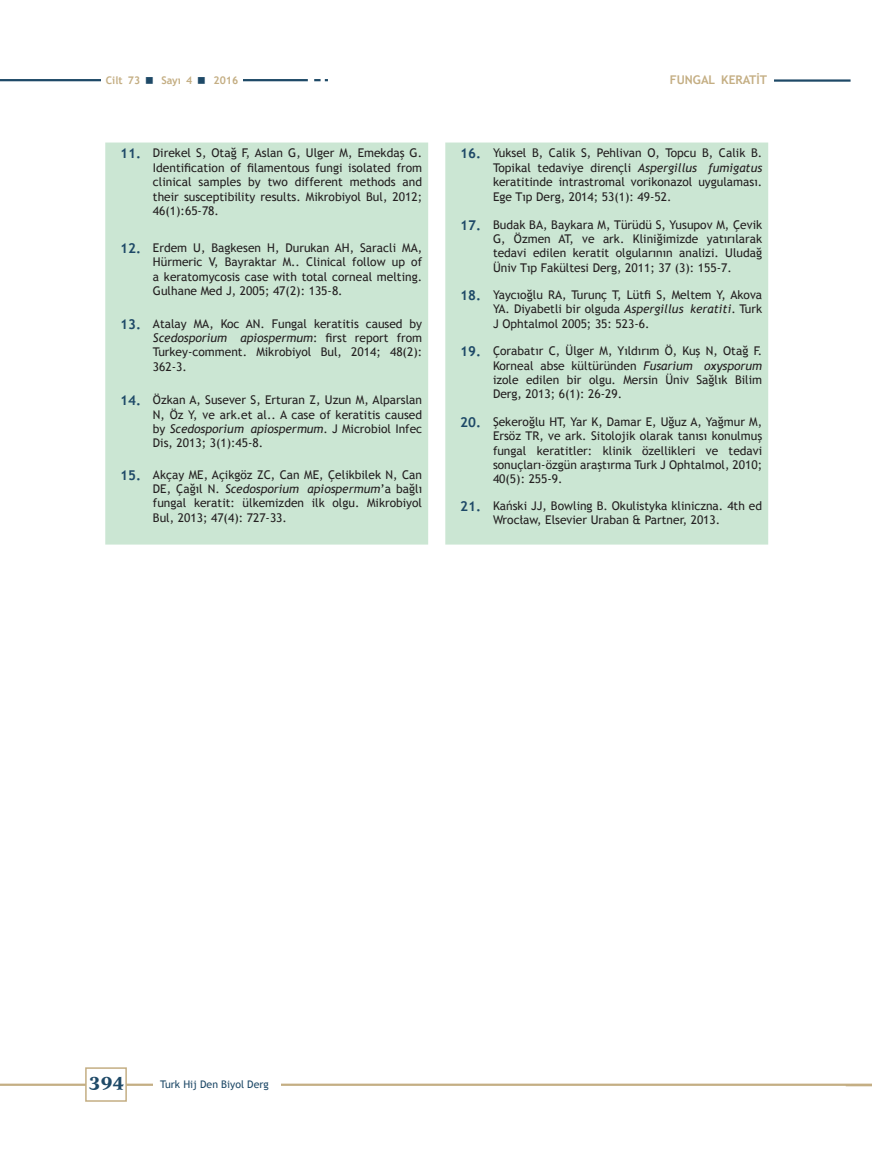
<style>
.page{position:relative;width:872px;height:1170px;background:#fff}
.page>*{position:absolute;margin:0;border:0;box-sizing:border-box;transform-origin:0 0}
.t1{font:900 18px "Arrus BT";color:#1e4967}
.metin{font:700 13.5px "Trebuchet MS";color:#1e4967}
.metin-2{font:12px/14.4px "Trebuchet MS";color:#231f20;text-align:justify}
.metin-3{font:700 12px "Trebuchet MS";color:#c4ae83}
.t2{font:10.5px "Trebuchet MS";color:#1e4967}
.t3{font:700 10.5px "Trebuchet MS";color:#c4ae83}
.s1{font-style:italic}
</style>
<div class="page">
<hr style="left:0;top:79px;width:328px;height:2px;background:#1e4967">
<hr style="left:0;top:1083px;width:850px;height:2px;background:#c4ae83">
<div style="left:85px;top:1067px;width:42px;height:34px;background:#fff;border:2px solid #c4ae83"></div>
<div style="left:153px;top:1077px;width:128px;height:14px;background:#fff"></div>
<div style="left:101px;top:75px;width:141px;height:13px;background:#fff"></div>
<svg style="left:308px;top:79px;width:6px;height:2px"></svg>
<svg style="left:320px;top:79px;width:5px;height:3px"></svg>
<hr style="left:774px;top:79px;width:76px;height:3px;background:#1e4967">
<hr style="left:845px;top:1083px;width:27px;height:3px;background:#c4ae83">
<div style="left:105px;top:142px;width:323px;height:402px;background:#cbe6d3"></div>
<div style="left:445px;top:142px;width:323px;height:402px;background:#cbe6d3"></div>
<p class="t3" style="left:106px;top:74px;width:36px">Cilt 73</p>
<p class="t3" style="left:161px;top:74px;width:33px">Sayı 4</p>
<p class="t3" style="left:214px;top:74px;width:26px">2016</p>
<p class="metin-3" style="left:670px;top:72px;width:99px">FUNGAL KERATİT</p>
<p class="metin" style="left:120px;top:145px;width:22px">11.</p>
<p class="metin-2" style="left:153px;top:146px;width:271px">Direkel S, Otağ F, Aslan G, Ulger M, Emekdaş G.<br>Identification of filamentous fungi isolated from clinical samples by two different methods and their susceptibility results. Mikrobiyol Bul, 2012; 46(1):65-78.</p>
<p class="metin" style="left:120px;top:240px;width:22px">12.</p>
<p class="metin-2" style="left:153px;top:241px;width:271px">Erdem U, Bagkesen H, Durukan AH, Saracli MA, Hürmeric V, Bayraktar M.. Clinical follow up of a keratomycosis case with total corneal melting.<br>Gulhane Med J, 2005; 47(2): 135-8.</p>
<p class="metin" style="left:120px;top:315px;width:22px">13.</p>
<p class="metin-2" style="left:153px;top:316px;width:271px">Atalay MA, Koc AN. Fungal keratitis caused by <span class="s1">Scedosporium apiospermum</span>: first report from Turkey-comment. Mikrobiyol Bul, 2014; 48(2):<br>362-3.</p>
<p class="metin" style="left:120px;top:392px;width:22px">14.</p>
<p class="metin-2" style="left:153px;top:393px;width:271px">Özkan A, Susever S, Erturan Z, Uzun M, Alparslan N, Öz Y, ve ark.et al.. A case of keratitis caused by <span class="s1">Scedosporium apiospermum</span>. J Microbiol Infec Dis, 2013; 3(1):45-8.</p>
<p class="metin" style="left:120px;top:466px;width:22px">15.</p>
<p class="metin-2" style="left:153px;top:467px;width:271px">Akçay ME, Açikgöz ZC, Can ME, Çelikbilek N, Can DE, Çağıl N. <span class="s1">Scedosporium apiospermum</span>’a bağlı fungal keratit: ülkemizden ilk olgu. Mikrobiyol Bul, 2013; 47(4): 727-33.</p>
<p class="metin" style="left:460px;top:145px;width:22px">16.</p>
<p class="metin-2" style="left:493px;top:146px;width:271px">Yuksel B, Calik S, Pehlivan O, Topcu B, Calik B.<br>Topikal tedaviye dirençli <span class="s1">Aspergillus fumigatus </span>keratitinde intrastromal vorikonazol uygulaması.<br>Ege Tıp Derg, 2014; 53(1): 49-52.</p>
<p class="metin" style="left:460px;top:216px;width:22px">17.</p>
<p class="metin-2" style="left:493px;top:217px;width:271px">Budak BA, Baykara M, Türüdü S, Yusupov M, Çevik G, Özmen AT, ve ark. Kliniğimizde yatırılarak tedavi edilen keratit olgularının analizi. Uludağ Üniv Tıp Fakültesi Derg, 2011; 37 (3): 155-7.</p>
<p class="metin" style="left:460px;top:287px;width:22px">18.</p>
<p class="metin-2" style="left:493px;top:287px;width:271px">Yaycıoğlu RA, Turunç T, Lütfi S, Meltem Y, Akova YA. Diyabetli bir olguda <span class="s1">Aspergillus keratiti</span>. Turk J Ophtalmol 2005; 35: 523-6.</p>
<p class="metin" style="left:460px;top:343px;width:22px">19.</p>
<p class="metin-2" style="left:493px;top:344px;width:271px">Çorabatır C, Ülger M, Yıldırım Ö, Kuş N, Otağ F.<br>Korneal abse kültüründen <span class="s1">Fusarium oxysporum </span>izole edilen bir olgu. Mersin Üniv Sağlık Bilim Derg, 2013; 6(1): 26-29.</p>
<p class="metin" style="left:460px;top:413px;width:22px">20.</p>
<p class="metin-2" style="left:493px;top:414px;width:271px">Şekeroğlu HT, Yar K, Damar E, Uğuz A, Yağmur M, Ersöz TR, ve ark. Sitolojik olarak tanısı konulmuş fungal keratitler: klinik özellikleri ve tedavi sonuçları-özgün araştırma Turk J Ophtalmol, 2010; 40(5): 255-9.</p>
<p class="metin" style="left:460px;top:497px;width:22px">21.</p>
<p class="metin-2" style="left:493px;top:498px;width:271px">Kański JJ, Bowling B. Okulistyka kliniczna. 4th ed<br>Wrocław, Elsevier Uraban &amp; Partner, 2013.</p>
<h1 class="t1" style="left:89px;top:1071px;width:37px">394</h1>
<p class="t2" style="left:160px;top:1078px;width:110px">Turk Hij Den Biyol Derg</p>
</div>
